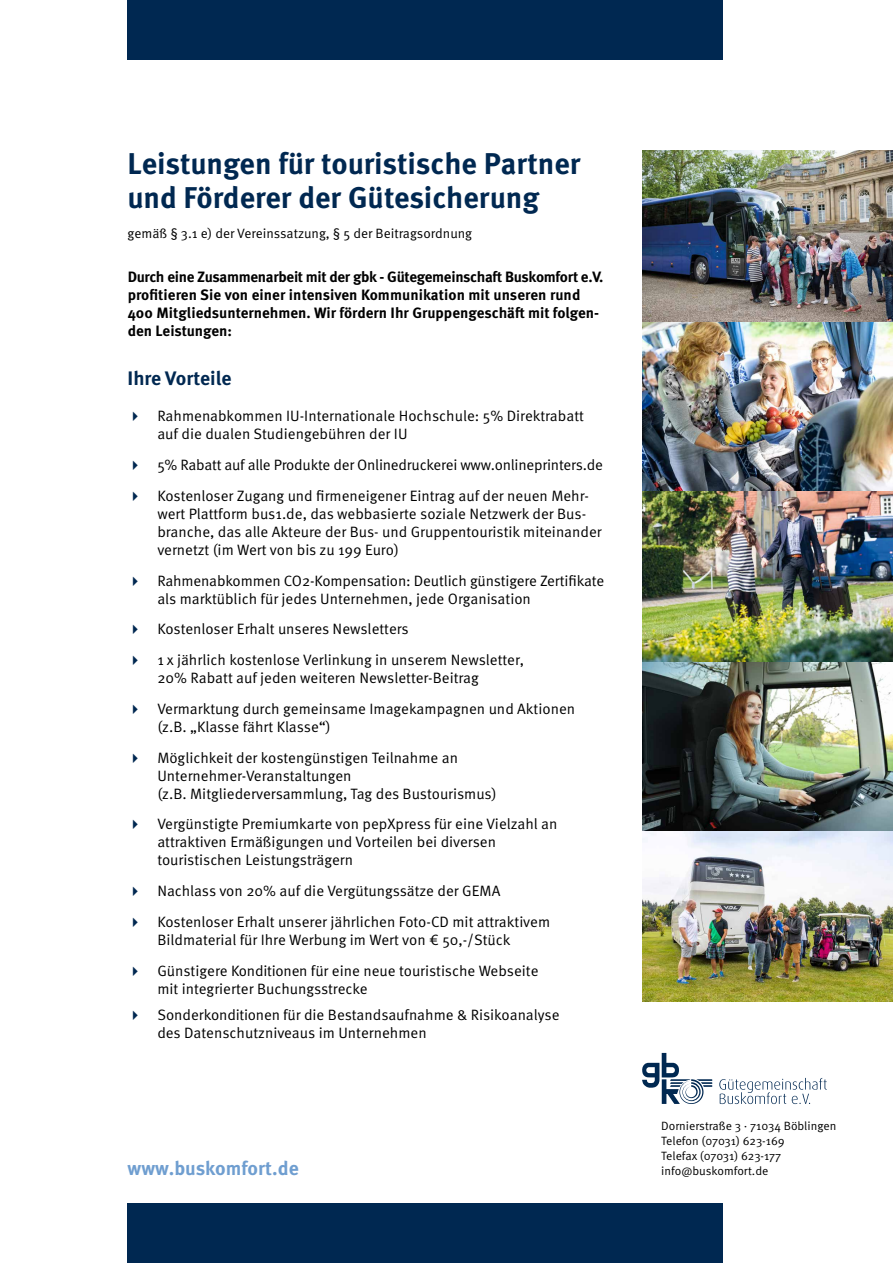
<style>
.page{position:relative;width:893px;height:1263px;background:#fff}
.page>*{position:absolute;margin:0;border:0;box-sizing:border-box;transform-origin:0 0}
.t1{font:700 30px/34.5px "Meta OT";color:#002851}
.t2{font:700 19.5px "Meta OT";color:#6f9ed0}
.t3{font:700 19.5px "Meta OT";color:#002851}
.t4{font:15px/18px "Meta OT Norm";color:#000}
.t5{font:700 15px/18px "Meta OT";letter-spacing:-.005em;color:#000}
.t6{font:13.5px "Meta OT Norm";color:#000}
.t7{font:12px/15px "Meta OT Norm";color:#000}
.s1{color:#002851}
</style>
<div class="page">
<div style="left:128px;top:0;width:595px;height:60px;background:#002851"></div>
<div style="left:128px;top:1203px;width:595px;height:60px;background:#002851"></div>
<svg style="left:642px;top:1053px;width:71px;height:51px"></svg>
<svg style="left:719px;top:1078px;width:108px;height:26px"></svg>
<img style="left:642px;top:321px;width:251px;height:510px">
<img style="left:642px;top:491px;width:251px;height:170px">
<img style="left:642px;top:151px;width:251px;height:170px">
<img style="left:642px;top:831px;width:251px;height:170px">
<h1 class="t1" style="left:128px;top:146px;width:454px">Leistungen für touristische Partner und Förderer der Gütesicherung</h1>
<p class="t6" style="left:128px;top:225px;width:346px">gemäß § 3.1 e) der Vereinssatzung, § 5 der Beitragsordnung</p>
<p class="t5" style="left:128px;top:268px;width:477px">Durch eine Zusammenarbeit mit der gbk - Gütegemeinschaft Buskomfort e.V. profitieren Sie von einer intensiven Kommunikation mit unseren rund 400 Mitgliedsunternehmen. Wir fördern Ihr Gruppengeschäft mit folgen&shy;den Leistungen:</p>
<h2 class="t3" style="left:128px;top:366px;width:105px">Ihre Vorteile</h2>
<p class="t4" style="left:157px;top:407px;width:428px;text-indent:-30px"><span class="s1">✔</span> Rahmenabkommen IU-Internationale Hochschule: 5% Direktrabatt auf die dualen Studiengebühren der IU</p>
<p class="t4" style="left:128px;top:456px;width:477px"><span class="s1">✔</span> 5% Rabatt auf alle Produkte der Onlinedruckerei www.onlineprinters.de</p>
<p class="t4" style="left:157px;top:487px;width:446px;text-indent:-30px"><span class="s1">✔</span> Kostenloser Zugang und firmeneigener Eintrag auf der neuen Mehr&shy;wert Plattform bus1.de, das webbasierte soziale Netzwerk der Bus&shy;branche, das alle Akteure der Bus- und Gruppentouristik miteinander vernetzt (im Wert von bis zu 199 Euro)</p>
<p class="t4" style="left:157px;top:571px;width:448px;text-indent:-30px"><span class="s1">✔</span> Rahmenabkommen CO2-Kompensation: Deutlich günstigere Zertifikate als marktüblich für jedes Unternehmen, jede Organisation</p>
<p class="t4" style="left:128px;top:620px;width:283px"><span class="s1">✔</span> Kostenloser Erhalt unseres Newsletters</p>
<p class="t4" style="left:157px;top:651px;width:368px;text-indent:-30px"><span class="s1">✔</span> 1 x jährlich kostenlose Verlinkung in unserem Newsletter,<br>20% Rabatt auf jeden weiteren Newsletter-Beitrag</p>
<p class="t4" style="left:157px;top:700px;width:419px;text-indent:-30px"><span class="s1">✔</span> Vermarktung durch gemeinsame Imagekampagnen und Aktionen (z.B. „Klasse fährt Klasse“)</p>
<p class="t4" style="left:157px;top:748px;width:341px;text-indent:-30px"><span class="s1">✔</span> Möglichkeit der kostengünstigen Teilnahme an<br>Unternehmer-Veranstaltungen<br>(z.B. Mitgliederversammlung, Tag des Bustourismus)</p>
<p class="t4" style="left:157px;top:815px;width:402px;text-indent:-30px"><span class="s1">✔</span> Vergünstigte Premiumkarte von pepXpress für eine Vielzahl an attraktiven Ermäßigungen und Vorteilen bei diversen touristischen Leistungsträgern</p>
<p class="t4" style="left:128px;top:882px;width:374px"><span class="s1">✔</span> Nachlass von 20% auf die Vergütungssätze der GEMA</p>
<p class="t4" style="left:157px;top:913px;width:394px;text-indent:-30px"><span class="s1">✔</span> Kostenloser Erhalt unserer jährlichen Foto-CD mit attraktivem<br>Bildmaterial für Ihre Werbung im Wert von € 50,-/Stück</p>
<p class="t4" style="left:157px;top:961px;width:383px;text-indent:-30px"><span class="s1">✔</span> Günstigere Konditionen für eine neue touristische Webseite mit integrierter Buchungsstrecke</p>
<p class="t4" style="left:157px;top:1006px;width:404px;text-indent:-30px"><span class="s1">✔</span> Sonderkonditionen für die Bestandsaufnahme &amp; Risikoanalyse des Datenschutzniveaus im Unternehmen</p>
<p class="t7" style="left:661px;top:1118px;width:177px">Dornierstraße 3 · 71034 Böblingen<br>Telefon (07031) 623-169<br>Telefax (07031) 623-177</p>
<h2 class="t2" style="left:128px;top:1155px;width:173px">www.buskomfort.de</h2>
<p class="t7" style="left:661px;top:1163px;width:109px">info@buskomfort.de</p>
</div>
